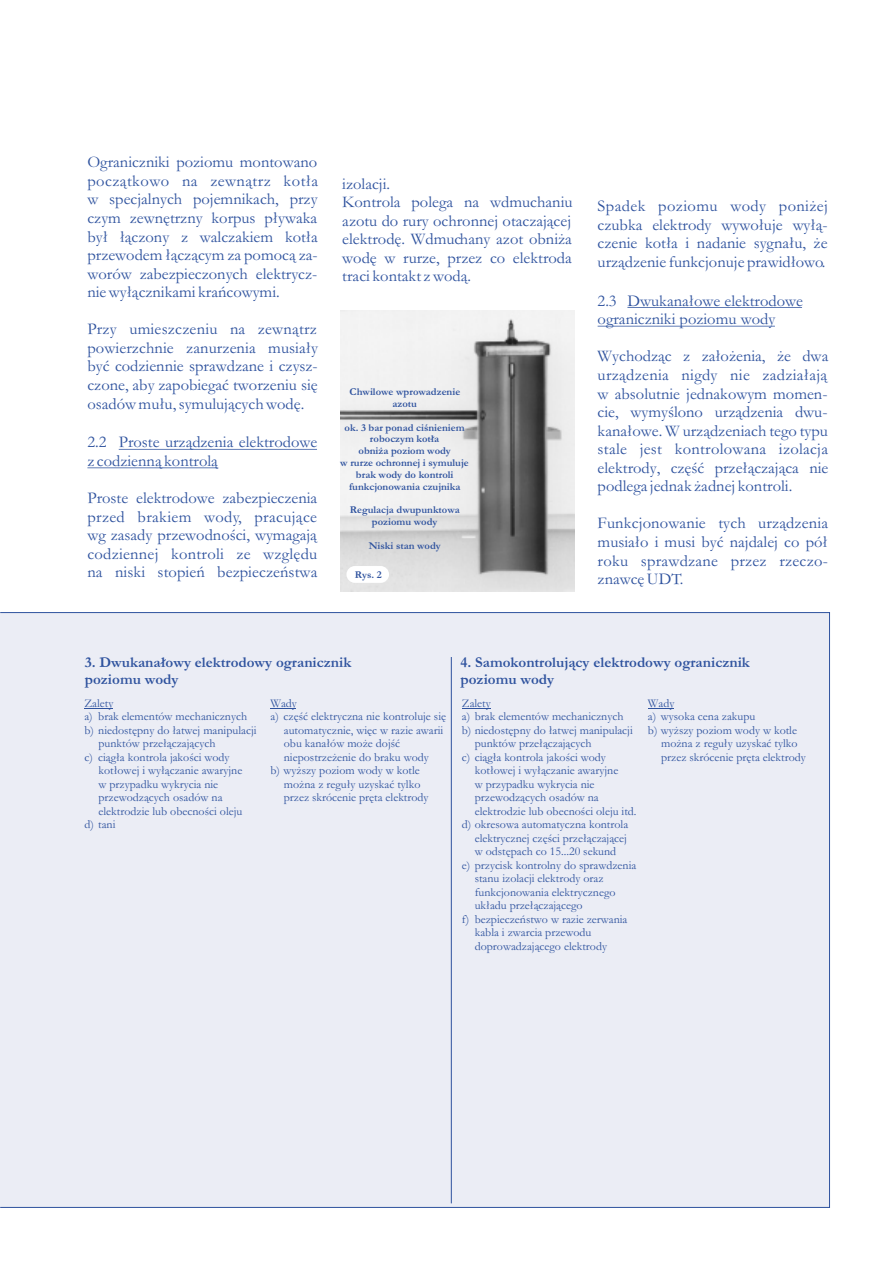
<style>
.page{position:relative;width:894px;height:1263px;background:#fff}
.page>*{position:absolute;margin:0;border:0;box-sizing:border-box;transform-origin:0 0}
.t1{font:16.5px/18.6px "Garamond";color:#2e529e;text-align:justify}
.t2{font:700 15px/16.8px "Garamond";color:#2e529e}
.t3{font:12px "Garamond";color:#2e529e}
.t4{font:700 10.5px/11.9px "Garamond";color:#2e529e;text-align:center}
</style>
<div class="page">
<div style="left:0;top:613px;width:829px;height:595px;background:#ebedf5"></div>
<img style="left:341px;top:310px;width:234px;height:281px">
<hr style="left:451px;top:657px;width:1px;height:546px;background:#2e529e">
<hr style="left:119px;top:449px;width:198px;height:1px;background:#2e529e">
<hr style="left:87px;top:467px;width:131px;height:1px;background:#2e529e">
<hr style="left:627px;top:307px;width:175px;height:1px;background:#2e529e">
<hr style="left:598px;top:326px;width:177px;height:1px;background:#2e529e">
<svg style="left:84px;top:708px;width:29px;height:1px"></svg>
<svg style="left:270px;top:708px;width:26px;height:1px"></svg>
<svg style="left:462px;top:708px;width:29px;height:1px"></svg>
<svg style="left:648px;top:708px;width:25px;height:1px"></svg>
<div style="left:346px;top:566px;width:43px;height:17px;background:#fff;border-radius:8px"></div>
<p class="t1" style="left:87px;top:155px;width:232px">Ograniczniki poziomu montowano pocz¹tkowo na zewn¹trz kot³a w specjalnych pojemnikach, przy czym zewnêtrzny korpus p³ywaka by³ ³¹czony z walczakiem kot³a przewodem ³¹cz¹cym za pomoc¹ za&shy;worów zabezpieczonych elektrycz&shy;nie wy³¹cznikami krañcowymi.</p>
<p class="t1" style="left:87px;top:322px;width:232px">Przy umieszczeniu na zewn¹trz powierzchnie zanurzenia musia³y byæ codziennie sprawdzane i czysz&shy;czone, aby zapobiegaæ tworzeniu siê osadów mu³u, symuluj¹cych wodê.</p>
<p class="t1" style="left:87px;top:435px;width:231px">2.2 Proste urz¹dzenia elektrodowe z codzienn¹ kontrol¹</p>
<p class="t1" style="left:87px;top:491px;width:232px">Proste elektrodowe zabezpieczenia przed brakiem wody, pracuj¹ce wg zasady przewodnoœci, wymagaj¹ codziennej kontroli ze wzglêdu na niski stopieñ bezpieczeñstwa</p>
<p class="t1" style="left:342px;top:176px;width:232px;text-align:left">izolacji.<br>Kontrola polega na wdmuchaniu azotu do rury ochronnej otaczaj¹cej elektrodê. Wdmuchany azot obni¿a wodê w rurze, przez co elektroda traci kontakt z wod¹.</p>
<p class="t4" style="left:350px;top:387px;width:112px">Chwilowe wprowadzenie azotu</p>
<p class="t4" style="left:340px;top:423px;width:130px">ok. 3 bar ponad ciœnieniem roboczym kot³a<br>obni¿a poziom wody<br>w rurze ochronnej i symuluje brak wody do kontroli funkcjonowania czujnika</p>
<p class="t4" style="left:350px;top:505px;width:112px">Regulacja dwupunktowa poziomu wody</p>
<p class="t4" style="left:369px;top:541px;width:74px">Niski stan wody</p>
<p class="t4" style="left:355px;top:570px;width:28px">Rys. 2</p>
<p class="t1" style="left:598px;top:199px;width:232px">Spadek poziomu wody poni¿ej czubka elektrody wywo³uje wy³¹- czenie kot³a i nadanie sygna³u, ¿e urz¹dzenie funkcjonuje prawid³owo.</p>
<p class="t1" style="left:598px;top:293px;width:207px">2.3 Dwukana³owe elektrodowe ograniczniki poziomu wody</p>
<p class="t1" style="left:598px;top:349px;width:232px">Wychodz¹c z za³o¿enia, ¿e dwa urz¹dzenia nigdy nie zadzia³aj¹ w absolutnie jednakowym momen&shy;cie, wymyœlono urz¹dzenia dwu&shy;kana³owe. W urz¹dzeniach tego typu stale jest kontrolowana izolacja elektrody, czêœæ prze³¹czaj¹ca nie podlega jednak ¿adnej kontroli.</p>
<p class="t1" style="left:598px;top:516px;width:232px">Funkcjonowanie tych urz¹dzenia musia³o i musi byæ najdalej co pó³ roku sprawdzane przez rzeczo&shy;znawcê UDT.</p>
<p class="t2" style="left:85px;top:656px;width:268px">3. Dwukana³owy elektrodowy ogranicznik poziomu wody</p>
<p class="t2" style="left:461px;top:656px;width:291px">4. Samokontroluj¹cy elektrodowy ogranicznik poziomu wody</p>
<p class="t3" style="left:84px;top:699px;width:31px">Zalety</p>
<p class="t3" style="left:84px;top:712px;width:164px">a) brak elementów mechanicznych</p>
<p class="t3" style="left:84px;top:726px;width:174px">b) niedostêpny do ³atwej manipulacji</p>
<p class="t3" style="left:99px;top:739px;width:119px">punktów prze³¹czaj¹cych</p>
<p class="t3" style="left:84px;top:753px;width:147px">c) ci¹g³a kontrola jakoœci wody</p>
<p class="t3" style="left:99px;top:766px;width:145px">kot³owej i wy³¹czanie awaryjne</p>
<p class="t3" style="left:99px;top:780px;width:121px">w przypadku wykrycia nie</p>
<p class="t3" style="left:99px;top:793px;width:126px">przewodz¹cych osadów na</p>
<p class="t3" style="left:99px;top:807px;width:145px">elektrodzie lub obecnoœci oleju</p>
<p class="t3" style="left:84px;top:820px;width:33px">d) tani</p>
<p class="t3" style="left:270px;top:699px;width:28px">Wady</p>
<p class="t3" style="left:270px;top:712px;width:177px">a) czêœæ elektryczna nie kontroluje siê</p>
<p class="t3" style="left:284px;top:726px;width:161px">automatycznie, wiêc w razie awarii</p>
<p class="t3" style="left:284px;top:739px;width:118px">obu kana³ów mo¿e dojœæ</p>
<p class="t3" style="left:284px;top:753px;width:146px">niepostrze¿enie do braku wody</p>
<p class="t3" style="left:270px;top:766px;width:151px">b) wy¿szy poziom wody w kotle</p>
<p class="t3" style="left:284px;top:780px;width:138px">mo¿na z regu³y uzyskaæ tylko</p>
<p class="t3" style="left:284px;top:793px;width:146px">przez skrócenie prêta elektrody</p>
<p class="t3" style="left:648px;top:699px;width:28px">Wady</p>
<p class="t3" style="left:648px;top:712px;width:109px">a) wysoka cena zakupu</p>
<p class="t3" style="left:648px;top:726px;width:151px">b) wy¿szy poziom wody w kotle</p>
<p class="t3" style="left:661px;top:739px;width:138px">mo¿na z regu³y uzyskaæ tylko</p>
<p class="t3" style="left:661px;top:753px;width:146px">przez skrócenie prêta elektrody</p>
<p class="t3" style="left:462px;top:699px;width:30px">Zalety</p>
<p class="t3" style="left:462px;top:712px;width:163px">a) brak elementów mechanicznych</p>
<p class="t3" style="left:462px;top:726px;width:172px">b) niedostêpny do ³atwej manipulacji</p>
<p class="t3" style="left:475px;top:739px;width:118px">punktów prze³¹czaj¹cych</p>
<p class="t3" style="left:462px;top:753px;width:146px">c) ci¹g³a kontrola jakoœci wody</p>
<p class="t3" style="left:475px;top:766px;width:145px">kot³owej i wy³¹czanie awaryjne</p>
<p class="t3" style="left:475px;top:780px;width:121px">w przypadku wykrycia nie</p>
<p class="t3" style="left:475px;top:793px;width:126px">przewodz¹cych osadów na</p>
<p class="t3" style="left:475px;top:807px;width:163px">elektrodzie lub obecnoœci oleju itd.</p>
<p class="t3" style="left:462px;top:820px;width:168px">d) okresowa automatyczna kontrola</p>
<p class="t3" style="left:475px;top:834px;width:154px">elektrycznej czêœci prze³¹czaj¹cej</p>
<p class="t3" style="left:475px;top:847px;width:143px">w odstêpach co 15...20 sekund</p>
<p class="t3" style="left:462px;top:861px;width:176px">e) przycisk kontrolny do sprawdzenia</p>
<p class="t3" style="left:475px;top:874px;width:130px">stanu izolacji elektrody oraz</p>
<p class="t3" style="left:475px;top:888px;width:142px">funkcjonowania elektrycznego</p>
<p class="t3" style="left:475px;top:901px;width:109px">uk³adu prze³¹czaj¹cego</p>
<p class="t3" style="left:462px;top:915px;width:167px">f) bezpieczeñstwo w razie zerwania</p>
<p class="t3" style="left:475px;top:928px;width:118px">kabla i zwarcia przewodu</p>
<p class="t3" style="left:475px;top:942px;width:134px">doprowadzaj¹cego elektrody</p>
</div>
